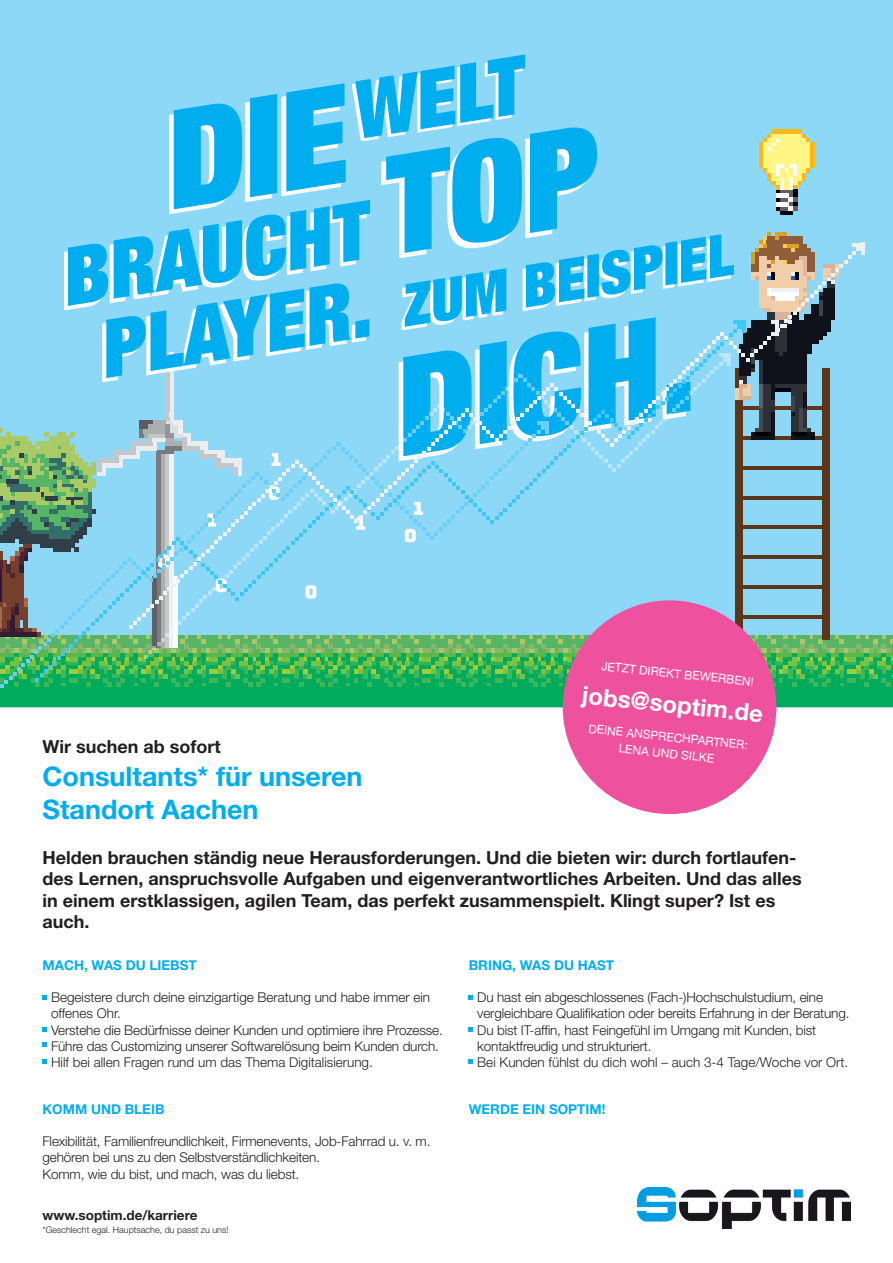
<style>
.page{position:relative;width:893px;height:1263px;background:#fff}
.page>*{position:absolute;margin:0;border:0;box-sizing:border-box;transform-origin:0 0}
.t1{font:italic 900 condensed 136.95px "Helvetica Neue LT Std";color:#00aeef}
.t2{font:italic 900 condensed 80.4px "Helvetica Neue LT Std";color:#00aeef}
.t3{font:italic 900 condensed 58.5px "Helvetica Neue LT Std";color:#00aeef}
.t4{font:700 27px/33px "Helvetica Neue LT Std";color:#00aeef}
.t5{font:700 24px "Helvetica Neue LT Std";color:#fff}
.t6{font:700 18px/21.6px "Helvetica Neue LT Std";color:#231f20}
.t7{font:300 13.5px/16.2px "Helvetica Neue LT Std";letter-spacing:-.01em;color:#231f20}
.t8{font:700 13.5px "Helvetica Neue LT Std";color:#00aeef}
.t9{font:700 13.5px "Helvetica Neue LT Std";color:#231f20}
.t10{font:12px/16.5px "Helvetica Neue LT Std";color:#fff;text-align:center}
.t11{font:300 9px "Helvetica Neue LT Std";color:#231f20}
.s1{font-size:136.95px}
.s2{font-size:80.4px}
</style>
<div class="page">
<img style="left:638px;top:1187px;width:212px;height:41px">
<svg style="left:43px;top:1027px;width:4px;height:5px"></svg>
<svg style="left:469px;top:1027px;width:4px;height:5px"></svg>
<svg style="left:43px;top:995px;width:4px;height:4px"></svg>
<svg style="left:469px;top:995px;width:4px;height:4px"></svg>
<svg style="left:43px;top:1043px;width:4px;height:4px"></svg>
<svg style="left:43px;top:1060px;width:4px;height:4px"></svg>
<svg style="left:469px;top:1060px;width:4px;height:4px"></svg>
<div style="left:0;top:0;width:893px;height:707px;background:#8dd7f7"></div>
<div style="left:0;top:695px;width:893px;height:12px;background:#00ac5c"></div>
<svg style="left:759px;top:130px;width:55px;height:85px"></svg>
<div style="left:563px;top:600px;width:213px;height:214px;background:#ee519e;border-radius:50%"></div>
<svg style="left:169px;top:114px;width:5px;height:90px"></svg>
<svg style="left:169px;top:204px;width:197px;height:28px"></svg>
<svg style="left:381px;top:132px;width:211px;height:100px;fill:#fff"></svg>
<svg style="left:352px;top:57px;width:170px;height:84px"></svg>
<svg style="left:0;top:232px;width:893px;height:472px"></svg>
<hr style="left:861px;top:243px;width:4px;height:12px;background:#eff0f0">
<hr style="left:852px;top:243px;width:12px;height:4px;background:#eff0f0">
<svg style="left:174px;top:87px;width:172px;height:122px"></svg>
<h2 class="t2" style="left:343px;top:60px;width:173px;rotate:-9deg">WELT</h2>
<h2 class="t2" style="left:52px;top:227px;width:543px;rotate:-9deg">BRAUCHT <span class="s1">TOP</span></h2>
<h3 class="t3" style="left:93px;top:317px;width:641px;rotate:-9deg"><span class="s2">PLAYER.</span> ZUM BEISPIEL</h3>
<h1 class="t1" style="left:377px;top:322px;width:303px;rotate:-9deg">DICH.</h1>
<h3 class="t6" style="left:43px;top:735px;width:180px">Wir suchen ab sofort</h3>
<h3 class="t4" style="left:43px;top:759px;width:322px">Consultants* für unseren<br>Standort Aachen</h3>
<p class="t10" style="left:602px;top:657px;width:154px;rotate:6deg">JETZT DIREKT BEWERBEN!</p>
<p class="t10" style="left:589px;top:720px;width:162px;rotate:6deg">DEINE ANSPRECHPARTNER:<br>LENA UND SILKE</p>
<h3 class="t5" style="left:584px;top:680px;width:183px;rotate:6deg">jobs@soptim.de</h3>
<p class="t6" style="left:43px;top:846px;width:761px">Helden brauchen ständig neue Herausforderungen. Und die bieten wir: durch fortlaufen&shy;des Lernen, anspruchsvolle Aufgaben und eigenverantwortliches Arbeiten. Und das alles in einem erstklassigen, agilen Team, das perfekt zusammenspielt. Klingt super? Ist es auch.</p>
<p class="t8" style="left:43px;top:957px;width:156px">MACH, WAS DU LIEBST</p>
<p class="t7" style="left:51px;top:989px;width:393px">Begeistere durch deine einzigartige Beratung und habe immer ein offenes Ohr.<br>Verstehe die Bedürfnisse deiner Kunden und optimiere ihre Prozesse.<br>Führe das Customizing unserer Softwarelösung beim Kunden durch.<br>Hilf bei allen Fragen rund um das Thema Digitalisierung.</p>
<p class="t8" style="left:43px;top:1101px;width:123px">KOMM UND BLEIB</p>
<p class="t7" style="left:43px;top:1133px;width:389px">Flexibilität, Familienfreundlichkeit, Firmenevents, Job-Fahrrad u. v. m. gehören bei uns zu den Selbstverständlichkeiten.<br>Komm, wie du bist, und mach, was du liebst.</p>
<p class="t9" style="left:43px;top:1207px;width:156px">www.soptim.de/karriere</p>
<p class="t11" style="left:43px;top:1224px;width:188px">*Geschlecht egal. Hauptsache, du passt zu uns!</p>
<p class="t8" style="left:469px;top:957px;width:147px">BRING, WAS DU HAST</p>
<p class="t7" style="left:477px;top:989px;width:374px">Du hast ein abgeschlossenes (Fach-)Hochschulstudium, eine vergleichbare Qualifikation oder bereits Erfahrung in der Beratung.<br>Du bist IT-affin, hast Feingefühl im Umgang mit Kunden, bist kontaktfreudig und strukturiert.<br>Bei Kunden fühlst du dich wohl – auch 3-4 Tage/Woche vor Ort.</p>
<p class="t8" style="left:469px;top:1101px;width:138px">WERDE EIN SOPTIM!</p>
</div>
